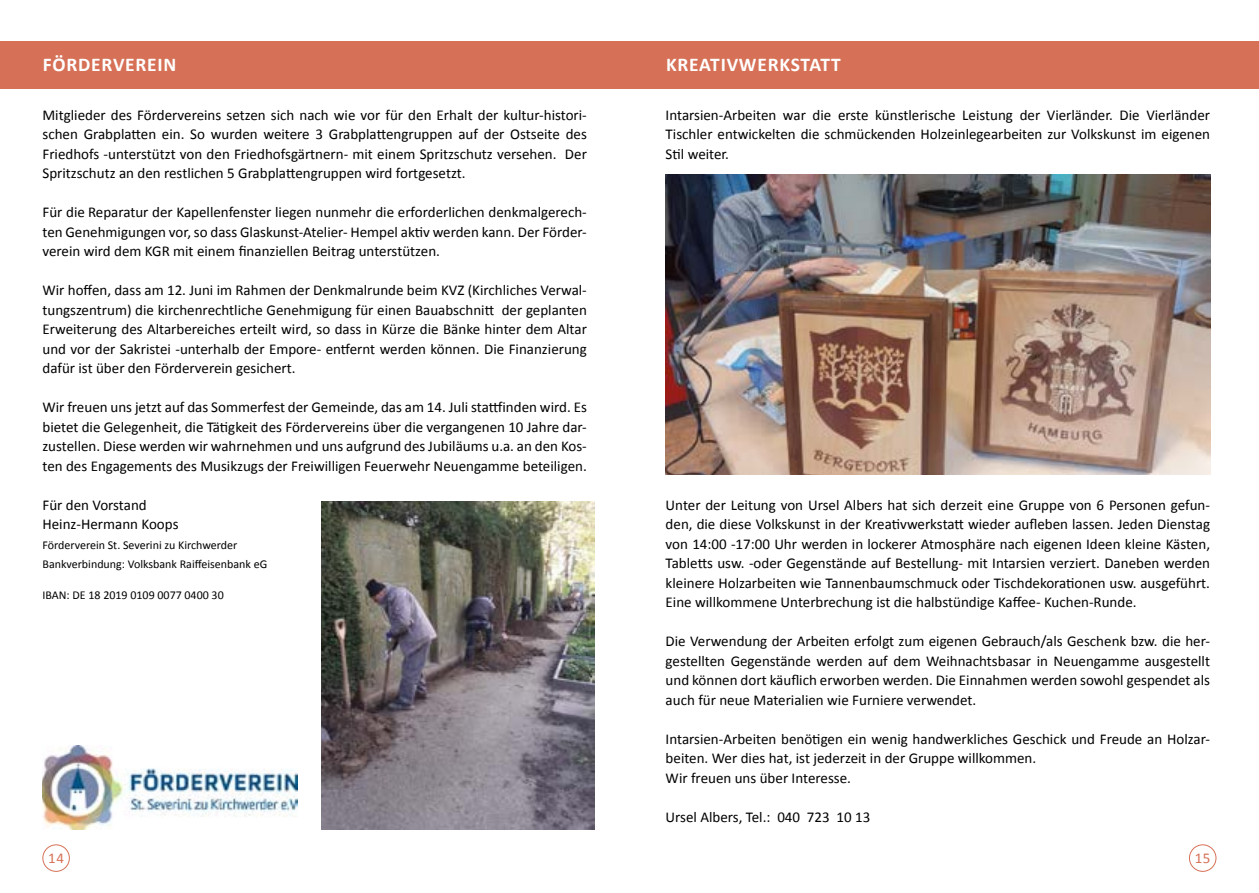
<style>
.page{position:relative;width:1259px;height:893px;background:#fff}
.page>*{position:absolute;margin:0;border:0;box-sizing:border-box;transform-origin:0 0}
.t1{font:700 19.5px "Calibri";letter-spacing:.04em;color:#fff}
.t2{font:15px/19.5px "Calibri";color:#000;text-align:justify}
.t3{font:15px "Calibri";color:#d67157}
.t4{font:12px/19.5px "Calibri";color:#000}
</style>
<div class="page">
<div style="left:1189px;top:844px;width:27px;height:28px;border:1px solid #d67157;border-radius:50%"></div>
<div style="left:42px;top:844px;width:28px;height:28px;border:1px solid #d67157;border-radius:50%"></div>
<div style="left:0;top:41px;width:1258px;height:48px;background:#d67157"></div>
<img style="left:321px;top:502px;width:273px;height:328px">
<img style="left:665px;top:174px;width:545px;height:300px">
<img style="left:43px;top:746px;width:255px;height:84px">
<h1 class="t1" style="left:43px;top:52px;width:135px">FÖRDERVEREIN</h1>
<h1 class="t1" style="left:666px;top:52px;width:176px">KREATIVWERKSTATT</h1>
<p class="t2" style="left:42px;top:104px;width:546px">Mitglieder des Fördervereins setzen sich nach wie vor für den Erhalt der kultur-histori&shy;schen Grabplatten ein. So wurden weitere 3 Grabplattengruppen auf der Ostseite des Friedhofs -unterstützt von den Friedhofsgärtnern- mit einem Spritzschutz versehen. Der Spritzschutz an den restlichen 5 Grabplattengruppen wird fortgesetzt.</p>
<p class="t2" style="left:42px;top:202px;width:546px">Für die Reparatur der Kapellenfenster liegen nunmehr die erforderlichen denkmalgerech&shy;ten Genehmigungen vor, so dass Glaskunst-Atelier- Hempel aktiv werden kann. Der Förder&shy;verein wird dem KGR mit einem finanziellen Beitrag unterstützen.</p>
<p class="t2" style="left:42px;top:280px;width:546px">Wir hoffen, dass am 12. Juni im Rahmen der Denkmalrunde beim KVZ (Kirchliches Verwal&shy;tungszentrum) die kirchenrechtliche Genehmigung für einen Bauabschnitt der geplanten Erweiterung des Altarbereiches erteilt wird, so dass in Kürze die Bänke hinter dem Altar und vor der Sakristei -unterhalb der Empore- entfernt werden können. Die Finanzierung dafür ist über den Förderverein gesichert.</p>
<p class="t2" style="left:42px;top:397px;width:546px">Wir freuen uns jetzt auf das Sommerfest der Gemeinde, das am 14. Juli stattfinden wird. Es bietet die Gelegenheit, die Tätigkeit des Fördervereins über die vergangenen 10 Jahre dar&shy;zustellen. Diese werden wir wahrnehmen und uns aufgrund des Jubiläums u.a. an den Kos&shy;ten des Engagements des Musikzugs der Freiwilligen Feuerwehr Neuengamme beteiligen.</p>
<p class="t2" style="left:42px;top:494px;width:138px">Für den Vorstand<br>Heinz-Hermann Koops</p>
<p class="t4" style="left:42px;top:534px;width:226px">Förderverein St. Severini zu Kirchwerder<br>Bankverbindung: Volksbank Raiffeisenbank eG</p>
<p class="t4" style="left:42px;top:584px;width:183px">IBAN: DE 18 2019 0109 0077 0400 30</p>
<p class="t2" style="left:665px;top:104px;width:546px">Intarsien-Arbeiten war die erste künstlerische Leistung der Vierländer. Die Vierländer Tischler entwickelten die schmückenden Holzeinlegearbeiten zur Volkskunst im eigenen Stil weiter.</p>
<p class="t2" style="left:665px;top:494px;width:546px">Unter der Leitung von Ursel Albers hat sich derzeit eine Gruppe von 6 Personen gefun&shy;den, die diese Volkskunst in der Kreativwerkstatt wieder aufleben lassen. Jeden Dienstag von 14:00 -17:00 Uhr werden in lockerer Atmosphäre nach eigenen Ideen kleine Kästen, Tabletts usw. -oder Gegenstände auf Bestellung- mit Intarsien verziert. Daneben werden kleinere Holzarbeiten wie Tannenbaumschmuck oder Tischdekorationen usw. ausgeführt.<br>Eine willkommene Unterbrechung ist die halbstündige Kaffee- Kuchen-Runde.</p>
<p class="t2" style="left:665px;top:631px;width:546px">Die Verwendung der Arbeiten erfolgt zum eigenen Gebrauch/als Geschenk bzw. die her&shy;gestellten Gegenstände werden auf dem Weihnachtsbasar in Neuengamme ausgestellt und können dort käuflich erworben werden. Die Einnahmen werden sowohl gespendet als auch für neue Materialien wie Furniere verwendet.</p>
<p class="t2" style="left:665px;top:728px;width:546px;text-align:left">Intarsien-Arbeiten benötigen ein wenig handwerkliches Geschick und Freude an Holzar&shy;beiten. Wer dies hat, ist jederzeit in der Gruppe willkommen.<br>Wir freuen uns über Interesse.</p>
<p class="t2" style="left:665px;top:806px;width:206px">Ursel Albers, Tel.: 040 723 10 13</p>
<p class="t3" style="left:48px;top:849px;width:17px">14</p>
<p class="t3" style="left:1195px;top:849px;width:17px">15</p>
</div>
